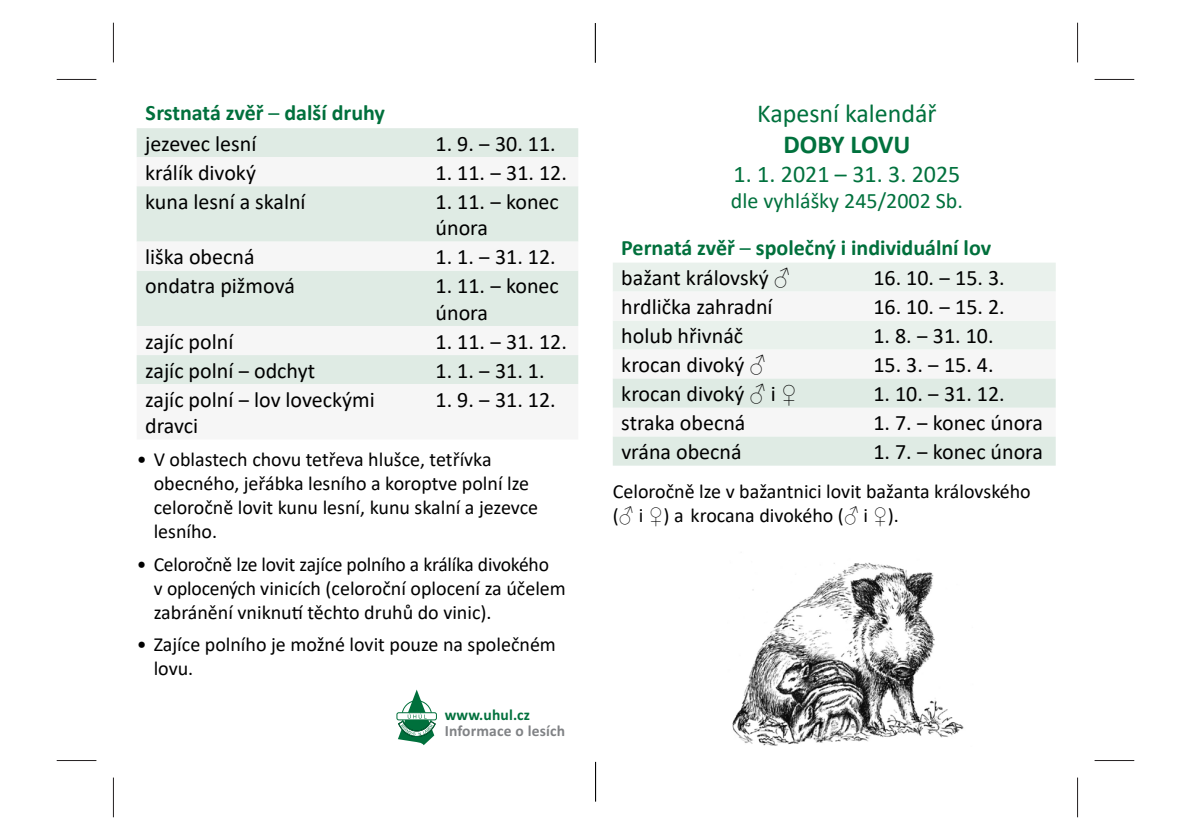
<style>
.page{position:relative;width:1191px;height:840px;background:#fff}
.page>*{position:absolute;margin:0;border:0;box-sizing:border-box;transform-origin:0 0}
.t1{font:26px "Calibri";color:#00713d}
.t2{font:700 26px "Calibri";letter-spacing:-.01em;color:#00713d}
.t3{font:24px "Calibri";color:#00713d}
.t4{font:22px/26.4px "Calibri";color:#000}
.t5{font:700 22px/46.4px "Calibri";color:#00703c}
.t6{font:20px/24px "Calibri";color:#000}
.t7{font:700 15.6px "Calibri";letter-spacing:.01em;color:#808285}
.t8{font:700 15.6px "Calibri";letter-spacing:.01em;color:#00703c}
.s1{font-weight:400;color:#00713d}
.s2{font-weight:400;color:#000}
.s3{font-family:"Arial"}
</style>
<div class="page">
<div style="left:613px;top:263px;width:442px;height:28px;background:#e9f1ec"></div>
<svg style="left:613px;top:291px;width:442px;height:59px;fill:#f2f6f4"></svg>
<svg style="left:613px;top:378px;width:442px;height:87px"></svg>
<div style="left:137px;top:128px;width:441px;height:29px;background:#dfebe4"></div>
<svg style="left:137px;top:186px;width:441px;height:198px;fill:#dfebe4"></svg>
<div style="left:397px;top:712px;width:40px;height:7px;border:1px solid #00703c;border-radius:2px"></div>
<svg style="left:398px;top:689px;width:38px;height:55px"></svg>
<img style="left:732px;top:562px;width:232px;height:184px">
<hr style="left:57px;top:759px;width:39px;height:1px;background:#231f20">
<hr style="left:57px;top:79px;width:39px;height:1px;background:#231f20">
<hr style="left:1094px;top:759px;width:40px;height:1px;background:#231f20">
<hr style="left:1094px;top:79px;width:40px;height:1px;background:#231f20">
<hr style="left:113px;top:23px;width:1px;height:39px;background:#231f20">
<hr style="left:1077px;top:23px;width:1px;height:39px;background:#231f20">
<hr style="left:113px;top:777px;width:1px;height:39px;background:#231f20">
<hr style="left:1077px;top:777px;width:1px;height:39px;background:#231f20">
<hr style="left:595px;top:23px;width:1px;height:40px;background:#000">
<hr style="left:595px;top:761px;width:1px;height:40px;background:#000">
<p class="t5" style="left:145px;top:97px;width:241px;line-height:30.8px">srstnatá zvěř <span class="s1">–</span> další druhy <span class="s2">jezevec lesní</span></p>
<p class="t4" style="left:435px;top:130px;width:122px">1. 9. ‒ 30. 11.</p>
<p class="t4" style="left:145px;top:159px;width:112px">králík divoký</p>
<p class="t4" style="left:435px;top:159px;width:133px">1. 11. ‒ 31. 12.</p>
<p class="t4" style="left:145px;top:188px;width:162px">kuna lesní a skalní</p>
<p class="t4" style="left:435px;top:188px;width:125px">1. 11. ‒ konec února</p>
<p class="t4" style="left:145px;top:243px;width:111px">liška obecná</p>
<p class="t4" style="left:435px;top:243px;width:122px">1. 1. ‒ 31. 12.</p>
<p class="t4" style="left:145px;top:272px;width:151px">ondatra pižmová</p>
<p class="t4" style="left:435px;top:272px;width:125px">1. 11. ‒ konec února</p>
<p class="t4" style="left:145px;top:327px;width:90px">zajíc polní</p>
<p class="t4" style="left:435px;top:327px;width:133px">1. 11. ‒ 31. 12.</p>
<p class="t4" style="left:145px;top:356px;width:171px">zajíc polní ‒ odchyt</p>
<p class="t4" style="left:435px;top:356px;width:111px">1. 1. ‒ 31. 1.</p>
<p class="t4" style="left:145px;top:385px;width:231px">zajíc polní ‒ lov loveckými dravci</p>
<p class="t4" style="left:435px;top:385px;width:122px">1. 9. ‒ 31. 12.</p>
<p class="t6" style="left:154px;top:447px;width:386px;text-indent:-17px">• V oblastech chovu tetřeva hlušce, tetřívka obecného, jeřábka lesního a koroptve polní lze celoročně lovit kunu lesní, kunu skalní a jezevce lesního.</p>
<p class="t6" style="left:154px;top:551px;width:414px;text-indent:-17px">• Celoročně lze lovit zajíce polního a králíka divokého<br>v oplocených vinicích (celoroční oplocení za účelem zabránění vniknutí těchto druhů do vinic).</p>
<p class="t6" style="left:154px;top:631px;width:404px;text-indent:-17px">• Zajíce polního je možné lovit pouze na společném lovu.</p>
<p class="t8" style="left:445px;top:703px;width:87px">www.uhul.cz</p>
<p class="t7" style="left:445px;top:718px;width:122px">Informace o lesích</p>
<p class="t1" style="left:757px;top:95px;width:181px">Kapesní kalendář</p>
<p class="t2" style="left:783px;top:126px;width:129px">DOBY LOVU</p>
<p class="t3" style="left:733px;top:157px;width:228px">1. 1. 2021 – 31. 3. 2025</p>
<p class="t5" style="left:621px;top:177px;width:371px;text-indent:110px"><span class="s1">dle vyhlášky 245/2002 Sb.<br></span>Pernatá zvěř <span class="s1">–</span> společný i individuální lov</p>
<p class="t4" style="left:621px;top:264px;width:170px">bažant královský <span class="s3">♂</span></p>
<p class="t4" style="left:873px;top:264px;width:133px">16. 10. ‒ 15. 3.</p>
<p class="t4" style="left:621px;top:293px;width:153px">hrdlička zahradní</p>
<p class="t4" style="left:873px;top:293px;width:133px">16. 10. ‒ 15. 2.</p>
<p class="t4" style="left:621px;top:322px;width:123px">holub hřivnáč</p>
<p class="t4" style="left:873px;top:322px;width:122px">1. 8. ‒ 31. 10.</p>
<p class="t4" style="left:621px;top:351px;width:146px">krocan divoký <span class="s3">♂</span></p>
<p class="t4" style="left:873px;top:351px;width:122px">15. 3. ‒ 15. 4.</p>
<p class="t4" style="left:621px;top:380px;width:177px">krocan divoký <span class="s3">♂</span> i <span class="s3">♀</span></p>
<p class="t4" style="left:873px;top:380px;width:133px">1. 10. ‒ 31. 12.</p>
<p class="t4" style="left:621px;top:409px;width:126px">straka obecná</p>
<p class="t4" style="left:873px;top:409px;width:171px">1. 7. ‒ konec února</p>
<p class="t4" style="left:621px;top:438px;width:122px">vrána obecná</p>
<p class="t4" style="left:873px;top:438px;width:171px">1. 7. ‒ konec února</p>
<p class="t6" style="left:613px;top:478px;width:419px">Celoročně lze v bažantnici lovit bažanta královského (<span class="s3">♂</span> i <span class="s3">♀</span>) a krocana divokého (<span class="s3">♂</span> i <span class="s3">♀</span>).</p>
</div>
